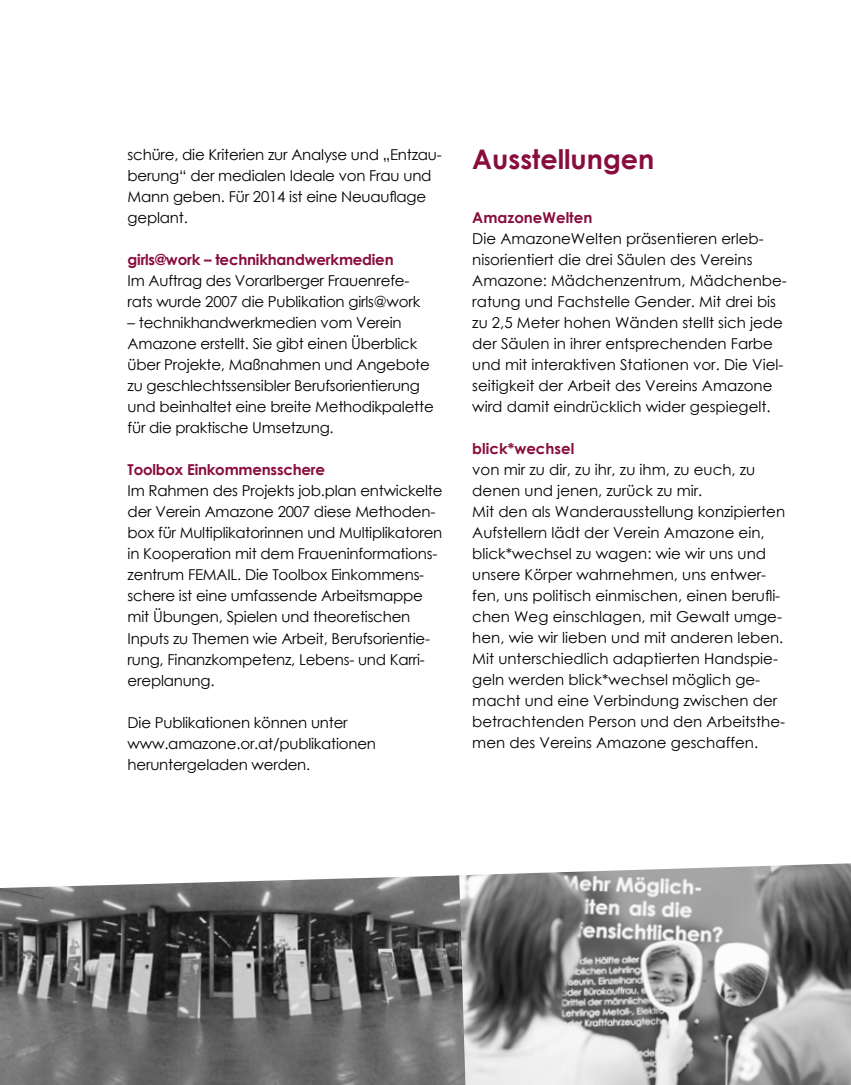
<style>
.page{position:relative;width:851px;height:1085px;background:#fff}
.page>*{position:absolute;margin:0;border:0;box-sizing:border-box;transform-origin:0 0}
.t1{font:700 27px "Century Gothic";color:#880d3c}
.t2{font:15px/21px "Century Gothic";letter-spacing:-.015em;color:#000}
.t3{font:700 15px "Century Gothic";letter-spacing:-.015em;color:#880d3c}
</style>
<div class="page">
<img style="left:465px;top:863px;width:385px;height:221px">
<img style="left:0;top:875px;width:465px;height:209px">
<p class="t2" style="left:128px;top:144px;width:315px">schüre, die Kriterien zur Analyse und „Entzau&shy;berung“ der medialen Ideale von Frau und Mann geben. Für 2014 ist eine Neuauflage geplant.</p>
<p class="t3" style="left:128px;top:248px;width:267px">girls@work – technikhandwerkmedien</p>
<p class="t2" style="left:128px;top:270px;width:294px">Im Auftrag des Vorarlberger Frauenrefe&shy;rats wurde 2007 die Publikation girls@work</p>
<p class="t2" style="left:128px;top:312px;width:307px">– technikhandwerkmedien vom Verein Amazone erstellt. Sie gibt einen Überblick über Projekte, Maßnahmen und Angebote zu geschlechtssensibler Berufsorientierung und beinhaltet eine breite Methodikpalette für die praktische Umsetzung.</p>
<p class="t3" style="left:128px;top:458px;width:199px">Toolbox Einkommensschere</p>
<p class="t2" style="left:128px;top:480px;width:316px">Im Rahmen des Projekts job.plan entwickelte der Verein Amazone 2007 diese Methoden&shy;box für Multiplikatorinnen und Multiplikatoren in Kooperation mit dem Fraueninformations&shy;zentrum FEMAIL. Die Toolbox Einkommens&shy;schere ist eine umfassende Arbeitsmappe mit Übungen, Spielen und theoretischen Inputs zu Themen wie Arbeit, Berufsorientie&shy;rung, Finanzkompetenz, Lebens- und Karri&shy;ereplanung.</p>
<p class="t2" style="left:128px;top:711px;width:250px">Die Publikationen können unter www.amazone.or.at/publikationen heruntergeladen werden.</p>
<h1 class="t1" style="left:472px;top:139px;width:183px">Ausstellungen</h1>
<p class="t3" style="left:472px;top:206px;width:121px">AmazoneWelten</p>
<p class="t2" style="left:472px;top:227px;width:316px">Die AmazoneWelten präsentieren erleb&shy;nisorientiert die drei Säulen des Vereins Amazone: Mädchenzentrum, Mädchenbe&shy;ratung und Fachstelle Gender. Mit drei bis zu 2,5 Meter hohen Wänden stellt sich jede der Säulen in ihrer entsprechenden Farbe und mit interaktiven Stationen vor. Die Viel&shy;seitigkeit der Arbeit des Vereins Amazone wird damit eindrücklich wider gespiegelt.</p>
<p class="t3" style="left:472px;top:437px;width:103px">blick*wechsel</p>
<p class="t2" style="left:472px;top:458px;width:314px">von mir zu dir, zu ihr, zu ihm, zu euch, zu denen und jenen, zurück zu mir.<br>Mit den als Wanderausstellung konzipierten Aufstellern lädt der Verein Amazone ein, blick*wechsel zu wagen: wie wir uns und unsere Körper wahrnehmen, uns entwer&shy;fen, uns politisch einmischen, einen berufli&shy;chen Weg einschlagen, mit Gewalt umge&shy;hen, wie wir lieben und mit anderen leben.<br>Mit unterschiedlich adaptierten Handspie&shy;geln werden blick*wechsel möglich ge&shy;macht und eine Verbindung zwischen der betrachtenden Person und den Arbeitsthe&shy;men des Vereins Amazone geschaffen.</p>
</div>
